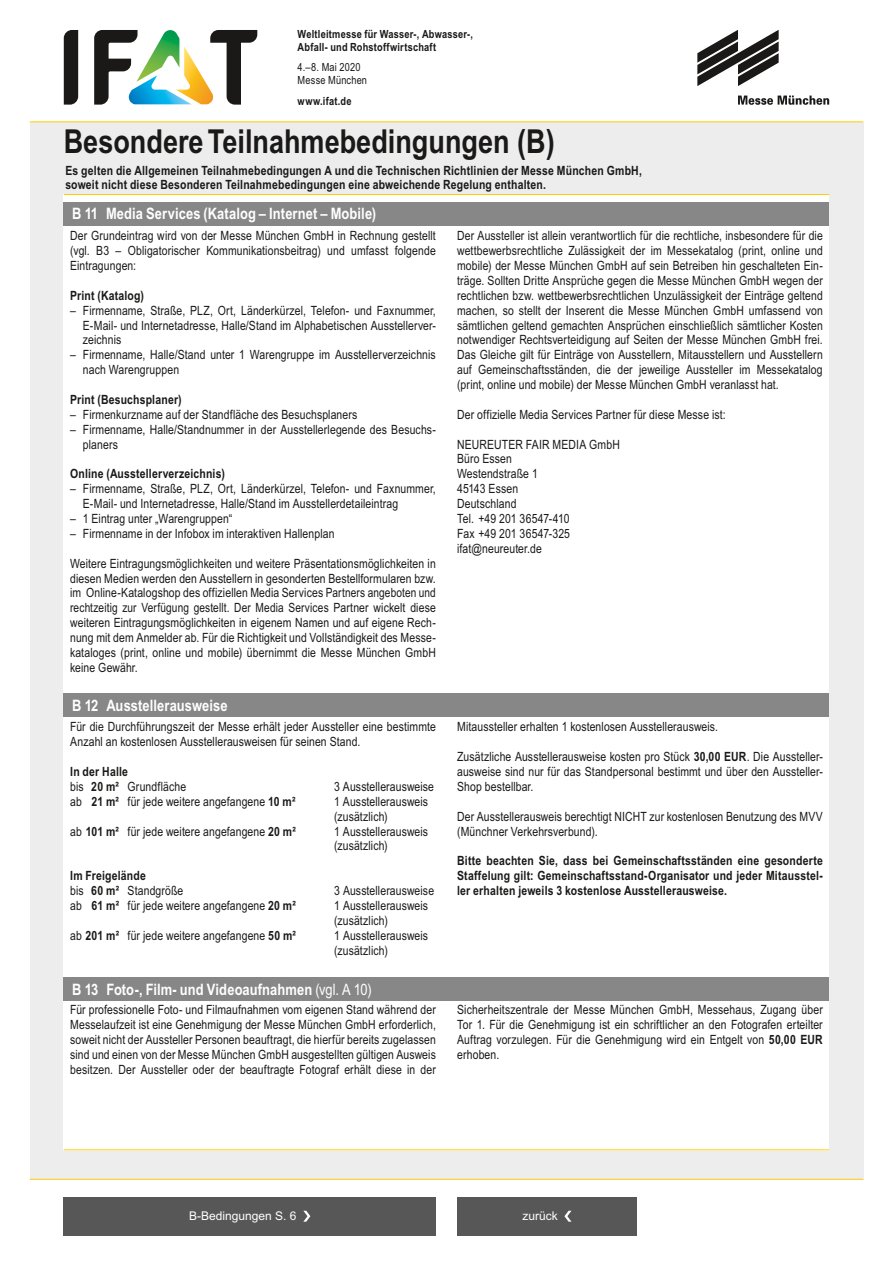
<style>
.page{position:relative;width:893px;height:1263px;background:#fff}
.page>*{position:absolute;margin:0;border:0;box-sizing:border-box;transform-origin:0 0}
.t1{font:700 33px "Arial Narrow";color:#1a1918}
.t2{font:700 15.75px "Arial Narrow";letter-spacing:.005em;color:#fff}
.t3{font:12.75px/14.9px "Arial Narrow";letter-spacing:.01em;color:#1a1918}
.t4{font:700 12.75px/14.9px "Arial Narrow";letter-spacing:.015em;color:#1a1918}
.t5{font:12px "Arial";color:#fff}
.t6{font:700 11.25px/12.8px "Arial Narrow";letter-spacing:.02em;color:#1a1918}
.t7{font:11.25px/12.8px "Arial Narrow";letter-spacing:.015em;color:#1a1918}
.s1{font-weight:400}
.s2{font-weight:700}
</style>
<div class="page">
<div style="left:30px;top:122px;width:833px;height:1057px;background:#ededee"></div>
<hr style="left:30px;top:1179px;width:833px;height:1px;background:#fecd06">
<div style="left:64px;top:194px;width:765px;height:956px;background:#fff"></div>
<hr style="left:30px;top:121px;width:833px;height:1px;background:#fecd06">
<hr style="left:64px;top:1149px;width:765px;height:1px;background:#fecd06">
<hr style="left:64px;top:194px;width:765px;height:1px;background:#fecd06">
<svg style="left:738px;top:96px;width:91px;height:9px"></svg>
<svg style="left:697px;top:30px;width:82px;height:56px"></svg>
<svg style="left:64px;top:30px;width:14px;height:75px"></svg>
<svg style="left:94px;top:30px;width:163px;height:75px"></svg>
<div style="left:64px;top:1197px;width:372px;height:38px;background:#575757"></div>
<svg style="left:303px;top:1211px;width:7px;height:11px"></svg>
<div style="left:457px;top:1197px;width:180px;height:38px;background:#575757"></div>
<svg style="left:564px;top:1211px;width:7px;height:11px"></svg>
<div style="left:64px;top:202px;width:765px;height:23px;background:#878787"></div>
<div style="left:64px;top:693px;width:765px;height:24px;background:#878787"></div>
<div style="left:64px;top:977px;width:765px;height:24px;background:#878787"></div>
<p class="t6" style="left:298px;top:27px;width:177px">Weltleitmesse für Wasser-, Abwasser-,<br>Abfall- und Rohstoffwirtschaft</p>
<p class="t7" style="left:298px;top:61px;width:71px">4.–8. Mai 2020<br>Messe München</p>
<p class="t6" style="left:298px;top:94px;width:55px">www.ifat.de</p>
<h1 class="t1" style="left:64px;top:116px;width:492px">Besondere Teilnahmebedingungen (B)</h1>
<p class="t4" style="left:65px;top:162px;width:578px;line-height:14.2px">Es gelten die Allgemeinen Teilnahmebedingungen A und die Technischen Richtlinien der Messe München GmbH, soweit nicht diese Besonderen Teilnahmebedingungen eine abweichende Regelung enthalten.</p>
<p class="t2" style="left:72px;top:202px;width:305px">B 11 Media Services (Katalog – Internet – Mobile)</p>
<p class="t3" style="left:70px;top:228px;width:367px;text-align:justify">Der Grundeintrag wird von der Messe München GmbH in Rechnung gestellt (vgl. B3 – Obligatorischer Kommunikationsbeitrag) und umfasst folgende Eintragungen:</p>
<p class="t4" style="left:70px;top:287px;width:75px">Print (Katalog)</p>
<p class="t3" style="left:83px;top:302px;width:354px;text-align:justify;text-indent:-13px">– Firmenname, Straße, PLZ, Ort, Länderkürzel, Telefon- und Faxnummer, E-Mail- und Internetadresse, Halle/Stand im Alphabetischen Ausstellerver&shy;zeichnis</p>
<p class="t3" style="left:83px;top:347px;width:354px;text-indent:-13px">– Firmenname, Halle/Stand unter 1 Warengruppe im Ausstellerverzeichnis nach Warengruppen</p>
<p class="t4" style="left:70px;top:391px;width:113px">Print (Besuchsplaner)</p>
<p class="t3" style="left:70px;top:406px;width:289px">– Firmenkurzname auf der Standfläche des Besuchsplaners</p>
<p class="t3" style="left:83px;top:421px;width:354px;text-indent:-13px">– Firmenname, Halle/Standnummer in der Ausstellerlegende des Besuchs&shy;planers</p>
<p class="t4" style="left:70px;top:466px;width:156px">Online (Ausstellerverzeichnis)</p>
<p class="t3" style="left:83px;top:481px;width:354px;text-indent:-13px">– Firmenname, Straße, PLZ, Ort, Länderkürzel, Telefon- und Faxnummer,<br>E-Mail- und Internetadresse, Halle/Stand im Ausstellerdetaileintrag</p>
<p class="t3" style="left:70px;top:511px;width:164px">– 1 Eintrag unter „Warengruppen“</p>
<p class="t3" style="left:70px;top:525px;width:266px">– Firmenname in der Infobox im interaktiven Hallenplan</p>
<p class="t3" style="left:70px;top:555px;width:367px;text-align:justify">Weitere Eintragungsmöglichkeiten und weitere Präsentationsmöglichkeiten in diesen Medien werden den Ausstellern in gesonderten Bestellformularen bzw. im Online-Katalogshop des offiziellen Media Services Partners angeboten und rechtzeitig zur Verfügung gestellt. Der Media Services Partner wickelt diese weiteren Eintragungsmöglichkeiten in eigenem Namen und auf eigene Rech&shy;nung mit dem Anmelder ab. Für die Richtigkeit und Vollständigkeit des Messe&shy;kataloges (print, online und mobile) übernimmt die Messe München GmbH keine Gewähr.</p>
<p class="t2" style="left:72px;top:693px;width:157px">B 12 Ausstellerausweise</p>
<p class="t3" style="left:70px;top:719px;width:367px">Für die Durchführungszeit der Messe erhält jeder Aussteller eine bestimmte<br>Anzahl an kostenlosen Ausstellerausweisen für seinen Stand.</p>
<p class="t4" style="left:70px;top:763px;width:118px">In der Halle<br><span class="s1">bis</span> 20 m² <span class="s1">Grundfläche</span></p>
<p class="t3" style="left:334px;top:778px;width:101px">3 Ausstellerausweise</p>
<p class="t3" style="left:70px;top:793px;width:227px">ab <span class="s2">21 m²</span> für jede weitere angefangene <span class="s2">10 m²</span></p>
<p class="t3" style="left:334px;top:793px;width:95px">1 Ausstellerausweis (zusätzlich)</p>
<p class="t3" style="left:70px;top:823px;width:227px">ab <span class="s2">101 m²</span> für jede weitere angefangene <span class="s2">20 m²</span></p>
<p class="t3" style="left:334px;top:823px;width:95px">1 Ausstellerausweis (zusätzlich)</p>
<p class="t4" style="left:70px;top:868px;width:115px">Im Freigelände<br><span class="s1">bis</span> 60 m² <span class="s1">Standgröße</span></p>
<p class="t3" style="left:334px;top:883px;width:101px">3 Ausstellerausweise</p>
<p class="t3" style="left:70px;top:897px;width:227px">ab <span class="s2">61 m²</span> für jede weitere angefangene <span class="s2">20 m²</span></p>
<p class="t3" style="left:334px;top:897px;width:95px">1 Ausstellerausweis (zusätzlich)</p>
<p class="t3" style="left:70px;top:927px;width:227px">ab <span class="s2">201 m²</span> für jede weitere angefangene <span class="s2">50 m²</span></p>
<p class="t3" style="left:334px;top:927px;width:95px">1 Ausstellerausweis (zusätzlich)</p>
<p class="t2" style="left:72px;top:977px;width:301px">B 13 Foto-, Film- und Videoaufnahmen <span class="s1">(vgl. A 10)</span></p>
<p class="t3" style="left:70px;top:1002px;width:367px;text-align:justify">Für professionelle Foto- und Filmaufnahmen vom eigenen Stand während der Messelaufzeit ist eine Genehmigung der Messe München GmbH erforderlich, soweit nicht der Aussteller Personen beauftragt, die hierfür bereits zugelassen sind und einen von der Messe München GmbH ausgestellten gültigen Ausweis besitzen. Der Aussteller oder der beauftragte Fotograf erhält diese in der</p>
<p class="t3" style="left:457px;top:228px;width:367px;text-align:justify">Der Aussteller ist allein verantwortlich für die rechtliche, insbesondere für die wettbewerbsrechtliche Zulässigkeit der im Messekatalog (print, online und mobile) der Messe München GmbH auf sein Betreiben hin geschalteten Ein&shy;träge. Sollten Dritte Ansprüche gegen die Messe München GmbH wegen der rechtlichen bzw. wettbewerbsrechtlichen Unzulässigkeit der Einträge geltend machen, so stellt der Inserent die Messe München GmbH umfassend von sämtlichen geltend gemachten Ansprüchen einschließlich sämtlicher Kosten notwendiger Rechtsverteidigung auf Seiten der Messe München GmbH frei.<br>Das Gleiche gilt für Einträge von Ausstellern, Mitausstellern und Ausstellern auf Gemeinschaftsständen, die der jeweilige Aussteller im Messekatalog (print, online und mobile) der Messe München GmbH veranlasst hat.</p>
<p class="t3" style="left:457px;top:406px;width:270px">Der offizielle Media Services Partner für diese Messe ist:</p>
<p class="t3" style="left:457px;top:436px;width:164px">NEUREUTER FAIR MEDIA GmbH<br>Büro Essen<br>Westendstraße 1<br>45143 Essen<br>Deutschland<br>Tel. +49 201 36547-410<br>Fax +49 201 36547-325 ifat@neureuter.de</p>
<p class="t3" style="left:457px;top:719px;width:262px">Mitaussteller erhalten 1 kostenlosen Ausstellerausweis.</p>
<p class="t3" style="left:457px;top:749px;width:367px;text-align:justify">Zusätzliche Ausstellerausweise kosten pro Stück <span class="s2">30,00 EUR</span>. Die Aussteller&shy;ausweise sind nur für das Standpersonal bestimmt und über den Aussteller-Shop bestellbar.</p>
<p class="t3" style="left:457px;top:808px;width:367px">Der Ausstellerausweis berechtigt NICHT zur kostenlosen Benutzung des MVV (Münchner Verkehrsverbund).</p>
<p class="t4" style="left:457px;top:853px;width:367px;text-align:justify">Bitte beachten Sie, dass bei Gemeinschaftsständen eine gesonderte Staffelung gilt: Gemeinschaftsstand-Organisator und jeder Mitausstel&shy;ler erhalten jeweils 3 kostenlose Ausstellerausweise.</p>
<p class="t3" style="left:457px;top:1002px;width:367px;text-align:justify">Sicherheitszentrale der Messe München GmbH, Messehaus, Zugang über Tor 1. Für die Genehmigung ist ein schriftlicher an den Fotografen erteilter Auftrag vorzulegen. Für die Genehmigung wird ein Entgelt von <span class="s2">50,00 EUR </span>erhoben.</p>
<p class="t5" style="left:189px;top:1208px;width:109px">B-Bedingungen S. 6</p>
<p class="t5" style="left:522px;top:1208px;width:37px">zurück</p>
</div>
